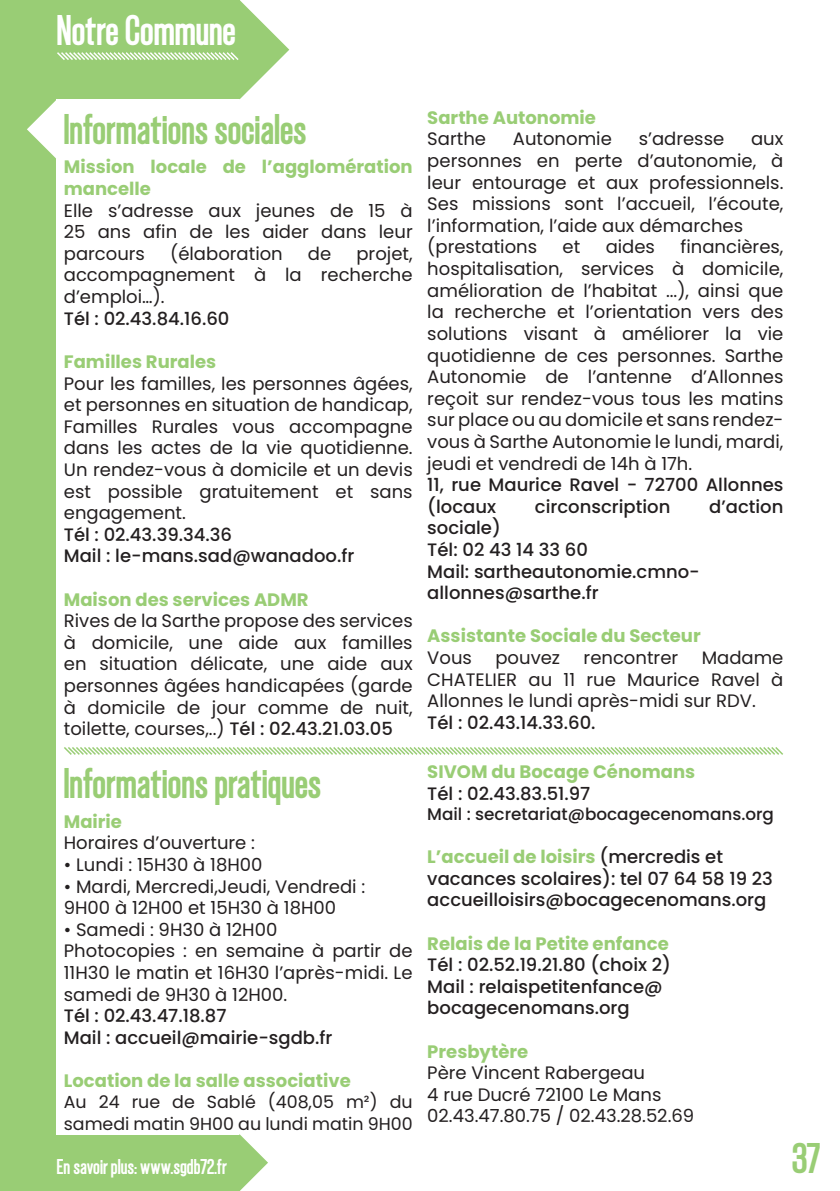
<style>
.page{position:relative;width:840px;height:1191px;background:#fff}
.page>*{position:absolute;margin:0;border:0;box-sizing:border-box;transform-origin:0 0}
.t1{font:800 40px "Gatty";color:#99cd75}
.t2{font:800 40px "Gatty";color:#fff}
.t3{font:800 20px "Gatty";color:#fff}
.t4{font:18px/21.6px "Poppins";color:#231f20;text-align:justify}
.t5{font:500 18px/21.6px "Poppins";color:#231f20}
.t6{font:700 18px/21.6px "Poppins";color:#99cd75}
.t7{font:17.4px/21.6px "Poppins";color:#231f20}
.t8{font:500 16.8px "Poppins";color:#231f20}
.s1{font-weight:500}
.s2{font-weight:700;color:#99cd75}
</style>
<div class="page">
<div style="left:0;top:0;width:239px;height:1191px;background:#99cd75"></div>
<div style="left:57px;top:99px;width:363px;height:1035px;background:#fff"></div>
<svg style="left:211px;top:1134px;width:57px;height:57px"></svg>
<svg style="left:27px;top:0;width:262px;height:159px"></svg>
<svg style="left:64px;top:747px;width:719px;height:8px"></svg>
<p class="t2" style="left:57px;top:6px;width:180px">Notre Commune</p>
<p class="t1" style="left:64px;top:105px;width:244px">Informations sociales</p>
<p class="t6" style="left:427px;top:107px;width:170px">Sarthe Autonomie</p>
<p class="t4" style="left:427px;top:128px;width:60px">Sarthe</p>
<p class="t4" style="left:512px;top:128px;width:100px">Autonomie</p>
<p class="t4" style="left:638px;top:128px;width:87px">s’adresse</p>
<p class="t4" style="left:427px;top:128px;width:357px;text-indent:323px">aux personnes en perte d’autonomie, à leur entourage et aux professionnels.<br>Ses missions sont l’accueil, l’écoute, l’information, l’aide aux démarches</p>
<p class="t4" style="left:427px;top:236px;width:111px">(prestations</p>
<p class="t4" style="left:562px;top:236px;width:19px">et</p>
<p class="t4" style="left:605px;top:236px;width:51px">aides</p>
<p class="t6" style="left:64px;top:156px;width:350px">Mission locale de l’agglomération mancelle</p>
<p class="t4" style="left:64px;top:200px;width:350px">Elle s’adresse aux jeunes de 15 à 25 ans afin de les aider dans leur parcours</p>
<p class="t4" style="left:427px;top:236px;width:357px;text-indent:253px">financières, hospitalisation, services à domicile, amélioration de l’habitat ...), ainsi que la recherche et l’orientation vers des solutions visant à améliorer la vie quotidienne de ces personnes. Sarthe Autonomie de l’antenne d’Allonnes reçoit sur rendez-vous tous les matins sur place ou au domicile et sans rendez&shy;vous à Sarthe Autonomie le lundi, mardi, jeudi et vendredi de 14h à 17h.</p>
<p class="t5" style="left:427px;top:474px;width:357px">11, rue Maurice Ravel - 72700 Allonnes (locaux</p>
<p class="t4" style="left:170px;top:243px;width:114px">(élaboration</p>
<p class="t4" style="left:308px;top:243px;width:25px">de</p>
<p class="t4" style="left:64px;top:243px;width:350px;text-indent:292px">projet, accompagnement à la recherche d’emploi…).</p>
<p class="t5" style="left:64px;top:308px;width:167px">Tél : 02.43.84.16.60</p>
<p class="t6" style="left:64px;top:351px;width:154px">Familles Rurales</p>
<p class="t4" style="left:64px;top:372px;width:350px">Pour les familles, les personnes âgées, et personnes en situation de handicap, Familles Rurales vous accompagne dans les actes de la vie quotidienne.<br>Un rendez-vous à domicile et un devis est possible gratuitement et sans engagement.</p>
<p class="t5" style="left:64px;top:524px;width:170px">Tél : 02.43.39.34.36</p>
<p class="t5" style="left:64px;top:545px;width:292px">Mail : le-mans.sad@wanadoo.fr</p>
<p class="t6" style="left:64px;top:588px;width:246px">Maison des services ADMR</p>
<p class="t4" style="left:64px;top:610px;width:350px">Rives de la Sarthe propose des services à domicile, une aide aux familles en situation délicate, une aide aux personnes âgées handicapées (garde à domicile de jour comme de nuit, toilette, courses,..) <span class="s1">Tél : 02.43.21.03.05</span></p>
<p class="t5" style="left:534px;top:496px;width:137px">circonscription</p>
<p class="t5" style="left:708px;top:496px;width:76px">d’action</p>
<p class="t5" style="left:427px;top:517px;width:75px">sociale)</p>
<p class="t5" style="left:427px;top:539px;width:162px">Tél: 02 43 14 33 60</p>
<p class="t5" style="left:427px;top:560px;width:274px">Mail: sartheautonomie.cmno&shy;allonnes@sarthe.fr</p>
<p class="t6" style="left:427px;top:625px;width:275px">Assistante Sociale du Secteur</p>
<p class="t4" style="left:427px;top:647px;width:46px">Vous</p>
<p class="t4" style="left:495px;top:647px;width:66px">pouvez</p>
<p class="t4" style="left:583px;top:647px;width:96px">rencontrer</p>
<p class="t4" style="left:427px;top:647px;width:357px;text-indent:274px">Madame CHATELIER au 11 rue Maurice Ravel à Allonnes le lundi après-midi sur RDV.</p>
<p class="t5" style="left:427px;top:712px;width:170px">Tél : 02.43.14.33.60.</p>
<p class="t1" style="left:64px;top:759px;width:259px">Informations pratiques</p>
<p class="t6" style="left:427px;top:761px;width:269px">SIVOM du Bocage Cénomans</p>
<p class="t5" style="left:427px;top:782px;width:164px">Tél : 02.43.83.51.97</p>
<p class="t8" style="left:427px;top:804px;width:348px">Mail : secretariat@bocagecenomans.org</p>
<p class="t5" style="left:427px;top:846px;width:347px"><span class="s2">L’accueil de loisirs</span> (mercredis et vacances scolaires): tel 07 64 58 19 23</p>
<p class="t5" style="left:427px;top:889px;width:340px">accueilloisirs@bocagecenomans.org</p>
<p class="t6" style="left:427px;top:932px;width:243px">Relais de la Petite enfance</p>
<p class="t5" style="left:427px;top:954px;width:245px">Tél : 02.52.19.21.80 (choix 2)</p>
<p class="t5" style="left:427px;top:975px;width:237px">Mail : relaispetitenfance@ bocagecenomans.org</p>
<p class="t6" style="left:427px;top:1040px;width:102px">Presbytère</p>
<p class="t4" style="left:427px;top:1062px;width:219px">Père Vincent Rabergeau</p>
<p class="t4" style="left:427px;top:1083px;width:235px">4 rue Ducré 72100 Le Mans</p>
<p class="t4" style="left:427px;top:1105px;width:268px">02.43.47.80.75 / 02.43.28.52.69</p>
<p class="t6" style="left:64px;top:810px;width:60px">Mairie</p>
<p class="t4" style="left:64px;top:832px;width:193px">Horaires d’ouverture :</p>
<p class="t4" style="left:64px;top:854px;width:200px">• Lundi : 15H30 à 18H00</p>
<p class="t4" style="left:64px;top:875px;width:303px">• Mardi, Mercredi,Jeudi, Vendredi :</p>
<p class="t4" style="left:64px;top:897px;width:273px">9H00 à 12H00 et 15H30 à 18H00</p>
<p class="t4" style="left:64px;top:918px;width:215px">• Samedi : 9H30 à 12H00</p>
<p class="t4" style="left:64px;top:940px;width:350px">Photocopies : en semaine à partir de 11H30 le matin et 16H30 l’après-midi. Le samedi de 9H30 à 12H00.</p>
<p class="t5" style="left:64px;top:1005px;width:164px">Tél : 02.43.47.18.87</p>
<p class="t5" style="left:64px;top:1026px;width:270px">Mail : accueil@mairie-sgdb.fr</p>
<p class="t6" style="left:64px;top:1070px;width:288px">Location de la salle associative</p>
<p class="t7" style="left:64px;top:1091px;width:350px">Au 24 rue de Sablé (408,05 m²) du samedi matin 9H00 au lundi matin 9H00</p>
<p class="t3" style="left:57px;top:1154px;width:171px">En savoir plus: www.sgdb72.fr</p>
<p class="t1" style="left:791px;top:1134px;width:30px">37</p>
</div>
